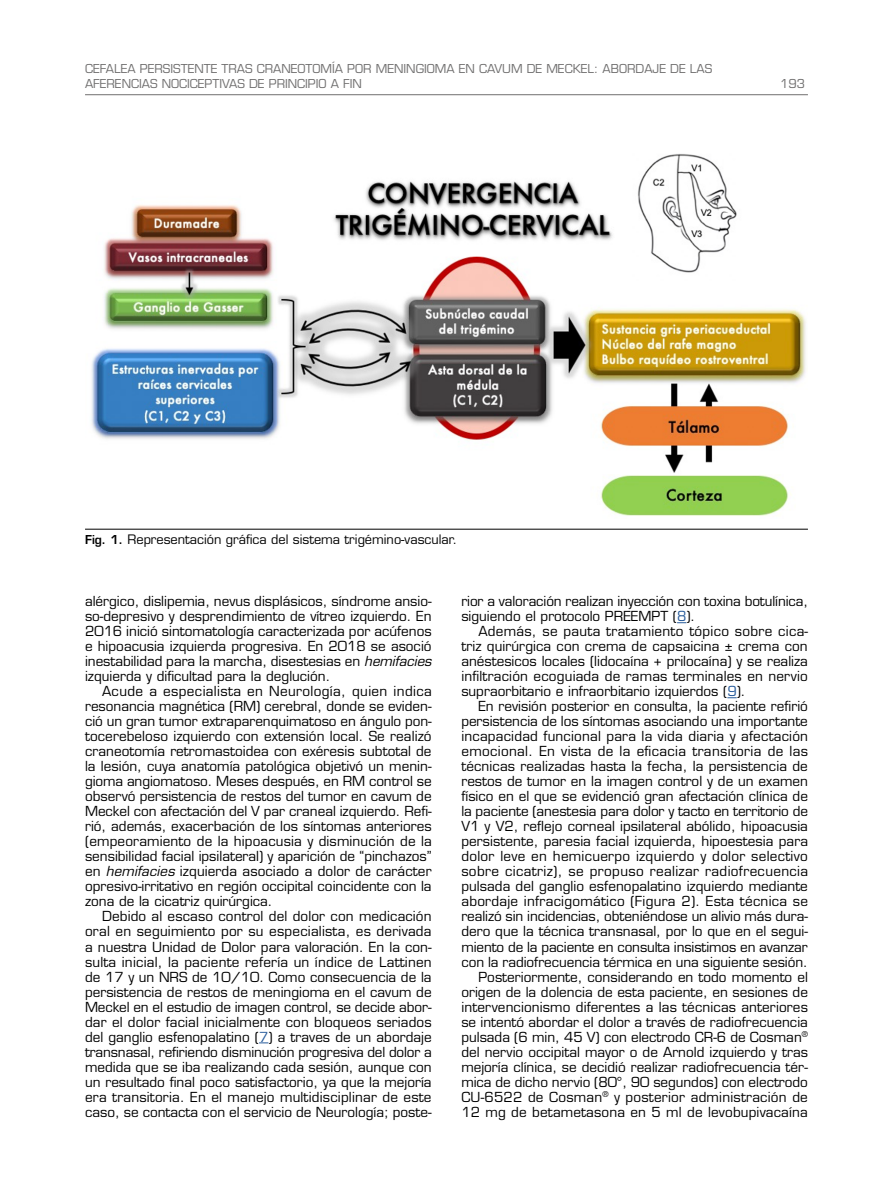
<style>
.page{position:relative;width:893px;height:1191px;background:#fff}
.page>*{position:absolute;margin:0;border:0;box-sizing:border-box;transform-origin:0 0}
.t1{font:13.5px/15px "Eurostile LT Std";color:#000;text-align:justify}
.Pie_figura{font:12.75px "Eurostile LT Std";color:#000}
.t2{font:12px/15px "Eurostile LT Std";color:#706f6f}
.s1{font-weight:600;font-size:12px}
.s2{font-style:italic}
.s3{color:#275b9b}
</style>
<div class="page">
<hr style="left:85px;top:94px;width:723px;height:1px;background:#706f6f">
<img style="left:91px;top:154px;width:715px;height:362px">
<hr style="left:85px;top:529px;width:723px;height:1px;background:#000">
<p class="t2" style="left:85px;top:61px;width:629px">CEFALEA PERSISTENTE TRAS CRANEOTOMÍA POR MENINGIOMA EN CAVUM DE MECKEL: ABORDAJE DE LAS<br>AFERENCIAS NOCICEPTIVAS DE PRINCIPIO A FIN</p>
<p class="t2" style="left:780px;top:76px;width:26px">193</p>
<p class="Pie_figura" style="left:85px;top:532px;width:374px"><span class="s1">Fig. 1.</span> Representación gráfica del sistema trigémino-vascular.</p>
<p class="t1" style="left:85px;top:594px;width:348px">alérgico, dislipemia, nevus displásicos, síndrome ansio&shy;so-depresivo y desprendimiento de vítreo izquierdo. En 2016 inició sintomatología caracterizada por acúfenos e hipoacusia izquierda progresiva. En 2018 se asoció inestabilidad para la marcha, disestesias en <span class="s2">hemifacies </span>izquierda y dificultad para la deglución.</p>
<p class="t1" style="left:85px;top:684px;width:348px;text-indent:17px">Acude a especialista en Neurología, quien indica resonancia magnética (RM) cerebral, donde se eviden&shy;ció un gran tumor extraparenquimatoso en ángulo pon&shy;tocerebeloso izquierdo con extensión local. Se realizó craneotomía retromastoidea con exéresis subtotal de la lesión, cuya anatomía patológica objetivó un menin&shy;gioma angiomatoso. Meses después, en RM control se observó persistencia de restos del tumor en cavum de Meckel con afectación del V par craneal izquierdo. Refi&shy;rió, además, exacerbación de los síntomas anteriores (empeoramiento de la hipoacusia y disminución de la sensibilidad facial ipsilateral) y aparición de “pinchazos” en <span class="s2">hemifacies</span> izquierda asociado a dolor de carácter opresivo-irritativo en región occipital coincidente con la zona de la cicatriz quirúrgica.</p>
<p class="t1" style="left:85px;top:909px;width:348px;text-indent:17px">Debido al escaso control del dolor con medicación oral en seguimiento por su especialista, es derivada a nuestra Unidad de Dolor para valoración. En la con&shy;sulta inicial, la paciente refería un índice de Lattinen de 17 y un NRS de 10/10. Como consecuencia de la persistencia de restos de meningioma en el cavum de Meckel en el estudio de imagen control, se decide abor&shy;dar el dolor facial inicialmente con bloqueos seriados del ganglio esfenopalatino (<span class="s3">7</span>) a traves de un abordaje transnasal, refiriendo disminución progresiva del dolor a medida que se iba realizando cada sesión, aunque con un resultado final poco satisfactorio, ya que la mejoría era transitoria. En el manejo multidisciplinar de este caso, se contacta con el servicio de Neurología; poste-</p>
<p class="t1" style="left:461px;top:594px;width:348px">rior a valoración realizan inyección con toxina botulínica, siguiendo el protocolo PREEMPT (<span class="s3">8</span>).</p>
<p class="t1" style="left:461px;top:624px;width:348px;text-indent:17px">Además, se pauta tratamiento tópico sobre cica&shy;triz quirúrgica con crema de capsaicina ± crema con anéstesicos locales (lidocaína + prilocaína) y se realiza infiltración ecoguiada de ramas terminales en nervio supraorbitario e infraorbitario izquierdos (<span class="s3">9</span>).</p>
<p class="t1" style="left:461px;top:699px;width:348px;text-indent:17px">En revisión posterior en consulta, la paciente refirió persistencia de los síntomas asociando una importante incapacidad funcional para la vida diaria y afectación emocional. En vista de la eficacia transitoria de las técnicas realizadas hasta la fecha, la persistencia de restos de tumor en la imagen control y de un examen físico en el que se evidenció gran afectación clínica de la paciente (anestesia para dolor y tacto en territorio de V1 y V2, reflejo corneal ipsilateral abólido, hipoacusia persistente, paresia facial izquierda, hipoestesia para dolor leve en hemicuerpo izquierdo y dolor selectivo sobre cicatriz), se propuso realizar radiofrecuencia pulsada del ganglio esfenopalatino izquierdo mediante abordaje infracigomático (Figura 2). Esta técnica se realizó sin incidencias, obteniéndose un alivio más dura&shy;dero que la técnica transnasal, por lo que en el segui&shy;miento de la paciente en consulta insistimos en avanzar con la radiofrecuencia térmica en una siguiente sesión.</p>
<p class="t1" style="left:461px;top:969px;width:348px;text-indent:17px">Posteriormente, considerando en todo momento el origen de la dolencia de esta paciente, en sesiones de intervencionismo diferentes a las técnicas anteriores se intentó abordar el dolor a través de radiofrecuencia pulsada (6 min, 45 V) con electrodo CR-6 de Cosman<sup>® </sup>del nervio occipital mayor o de Arnold izquierdo y tras mejoría clínica, se decidió realizar radiofrecuencia tér&shy;mica de dicho nervio (80°, 90 segundos) con electrodo CU-6522 de Cosman<sup>®</sup> y posterior administración de 12 mg de betametasona en 5 ml de levobupivacaína</p>
</div>
